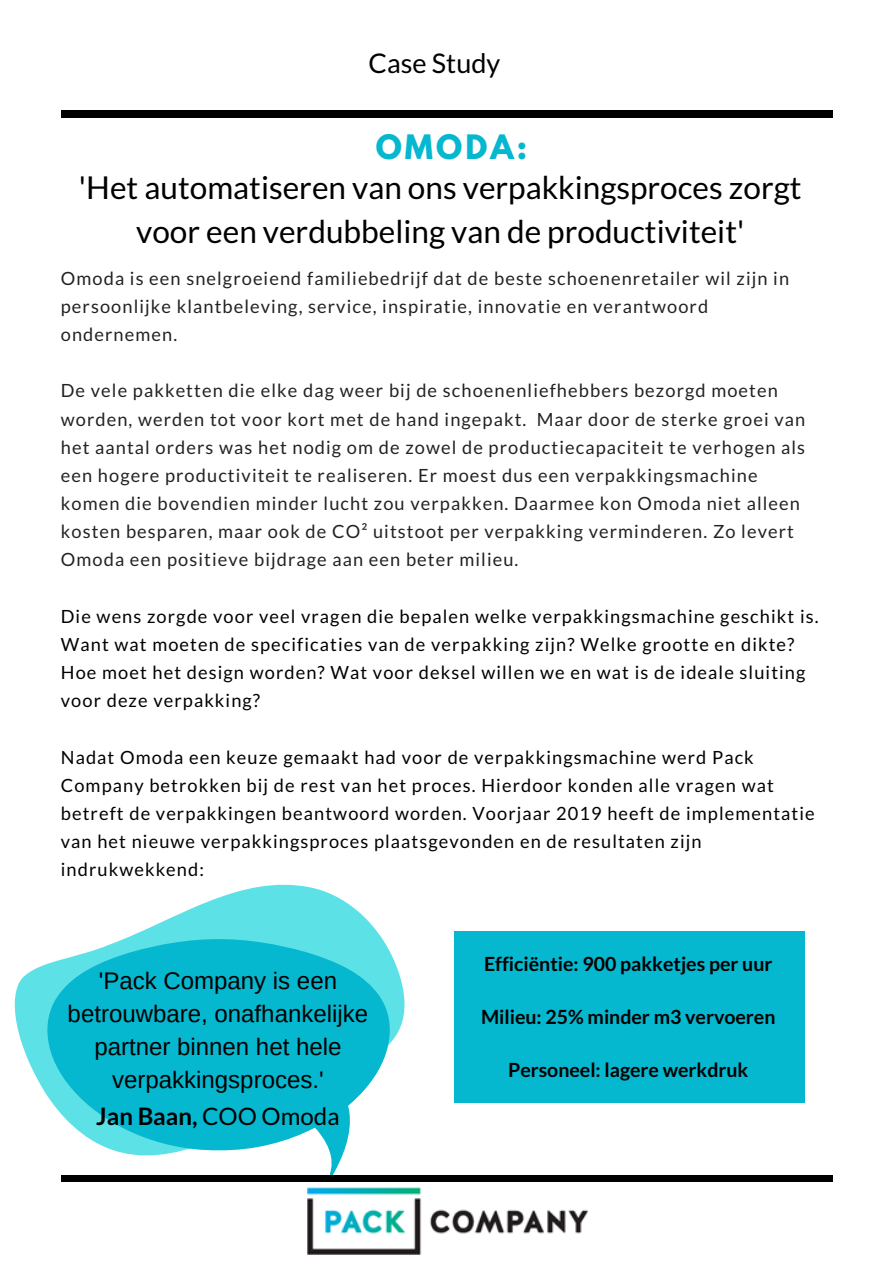
<style>
.page{position:relative;width:894px;height:1264px;background:#fff}
.page>*{position:absolute;margin:0;border:0;box-sizing:border-box;transform-origin:0 0}
.t1{font:31.5px/44px "Lato";color:#000;text-align:center}
.t2{font:700 29.85px "League Spartan";letter-spacing:.1em;color:#05b7cf}
.t3{font:27px "Lato";color:#000}
.t4{font:24px/33.2px "Arimo";color:#000;text-align:center}
.t5{font:700 24px "Lato";color:#000}
.t6{font:700 19.5px "Lato";color:#000}
.t7{font:18.15px/28.2px "Lato";letter-spacing:.06em;color:#222}
.t8{font:18.15px/28.2px "Lato";letter-spacing:.06em;color:#000}
.s1{font-weight:400}
</style>
<div class="page">
<img style="left:308px;top:1187px;width:280px;height:67px">
<div style="left:453px;top:931px;width:351px;height:171px;background:#05b7cf"></div>
<svg style="left:15px;top:884px;width:389px;height:202px"></svg>
<svg style="left:41px;top:939px;width:355px;height:236px;fill:#05b7cf"></svg>
<div style="left:61px;top:110px;width:771px;height:7px;background:#000"></div>
<div style="left:61px;top:1175px;width:771px;height:6px;background:#000"></div>
<h3 class="t3" style="left:368px;top:46px;width:133px">Case Study</h3>
<h2 class="t2" style="left:376px;top:132px;width:153px">OMODA:</h2>
<h1 class="t1" style="left:79px;top:164px;width:724px">'Het automatiseren van ons verpakkingsproces zorgt voor een verdubbeling van de productiviteit'</h1>
<p class="t7" style="left:61px;top:264px;width:729px">Omoda is een snelgroeiend familiebedrijf dat de beste schoenenretailer wil zijn in persoonlijke klantbeleving, service, inspiratie, innovatie en verantwoord ondernemen.</p>
<p class="t7" style="left:61px;top:376px;width:745px">De vele pakketten die elke dag weer bij de schoenenliefhebbers bezorgd moeten worden, werden tot voor kort met de hand ingepakt. Maar door de sterke groei van het aantal orders was het nodig om de zowel de productiecapaciteit te verhogen als een hogere productiviteit te realiseren. Er moest dus een verpakkingsmachine komen die bovendien minder lucht zou verpakken. Daarmee kon Omoda niet alleen kosten besparen, maar ook de CO² uitstoot per verpakking verminderen. Zo levert Omoda een positieve bijdrage aan een beter milieu.</p>
<p class="t8" style="left:61px;top:601px;width:759px">Die wens zorgde voor veel vragen die bepalen welke verpakkingsmachine geschikt is.<br>Want wat moeten de specificaties van de verpakking zijn? Welke grootte en dikte?<br>Hoe moet het design worden? Wat voor deksel willen we en wat is de ideale sluiting voor deze verpakking?</p>
<p class="t8" style="left:61px;top:742px;width:755px">Nadat Omoda een keuze gemaakt had voor de verpakkingsmachine werd Pack Company betrokken bij de rest van het proces. Hierdoor konden alle vragen wat betreft de verpakkingen beantwoord worden. Voorjaar 2019 heeft de implementatie van het nieuwe verpakkingsproces plaatsgevonden en de resultaten zijn indrukwekkend:</p>
<h3 class="t4" style="left:68px;top:963px;width:302px">'Pack Company is een betrouwbare, onafhankelijke partner binnen het hele verpakkingsproces.'</h3>
<h3 class="t5" style="left:96px;top:1100px;width:245px">Jan Baan, <span class="s1">COO Omoda</span></h3>
<p class="t6" style="left:484px;top:951px;width:290px">Efficiëntie: 900 pakketjes per uur</p>
<p class="t6" style="left:481px;top:1004px;width:296px">Milieu: 25% minder m3 vervoeren</p>
<p class="t6" style="left:508px;top:1057px;width:241px">Personeel: lagere werkdruk</p>
</div>
